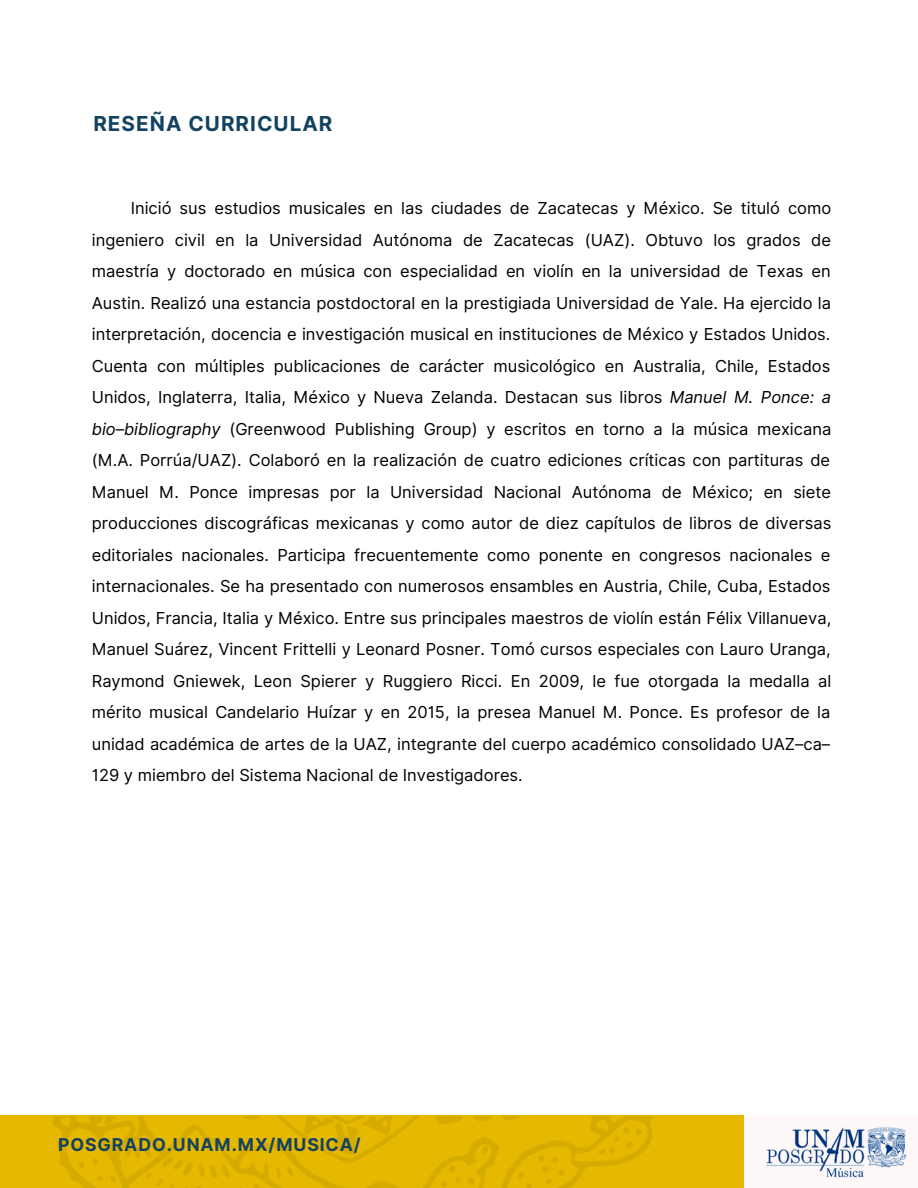
<style>
.page{position:relative;width:918px;height:1188px;background:#fff}
.page>*{position:absolute;margin:0;border:0;box-sizing:border-box;transform-origin:0 0}
.t1{font:700 20.7px "Inter";letter-spacing:.05em;color:#134261}
.t2{font:700 17.7px "Inter";letter-spacing:.05em;color:#134261}
.t3{font:16.5px/31.5px "Inter";color:#000;text-align:justify}
.s1{font-style:italic}
</style>
<div class="page">
<div style="left:0;top:1115px;width:918px;height:73px;background:linear-gradient(to bottom,#e2b501,#e4b601)"></div>
<img style="left:745px;top:1115px;width:173px;height:73px">
<p class="t1" style="left:93px;top:111px;width:241px">RESEÑA CURRICULAR</p>
<p class="t3" style="left:92px;top:192px;width:741px;text-indent:39px">Inició sus estudios musicales en las ciudades de Zacatecas y México. Se tituló como ingeniero civil en la Universidad Autónoma de Zacatecas (UAZ). Obtuvo los grados de maestría y doctorado en música con especialidad en violín en la universidad de Texas en Austin. Realizó una estancia postdoctoral en la prestigiada Universidad de Yale. Ha ejercido la interpretación, docencia e investigación musical en instituciones de México y Estados Unidos.<br>Cuenta con múltiples publicaciones de carácter musicológico en Australia, Chile, Estados Unidos, Inglaterra, Italia, México y Nueva Zelanda. Destacan sus libros <span class="s1">Manuel M. Ponce: a bio–bibliography</span> (Greenwood Publishing Group) y escritos en torno a la música mexicana (M.A. Porrúa/UAZ). Colaboró en la realización de cuatro ediciones críticas con partituras de Manuel M. Ponce impresas por la Universidad Nacional Autónoma de México; en siete producciones discográficas mexicanas y como autor de diez capítulos de libros de diversas editoriales nacionales. Participa frecuentemente como ponente en congresos nacionales e internacionales. Se ha presentado con numerosos ensambles en Austria, Chile, Cuba, Estados Unidos, Francia, Italia y México. Entre sus principales maestros de violín están Félix Villanueva, Manuel Suárez, Vincent Frittelli y Leonard Posner. Tomó cursos especiales con Lauro Uranga, Raymond Gniewek, Leon Spierer y Ruggiero Ricci. En 2009, le fue otorgada la medalla al mérito musical Candelario Huízar y en 2015, la presea Manuel M. Ponce. Es profesor de la unidad académica de artes de la UAZ, integrante del cuerpo académico consolidado UAZ–ca– 129 y miembro del Sistema Nacional de Investigadores.</p>
<p class="t2" style="left:58px;top:1134px;width:304px">POSGRADO.UNAM.MX/MUSICA/</p>
</div>
